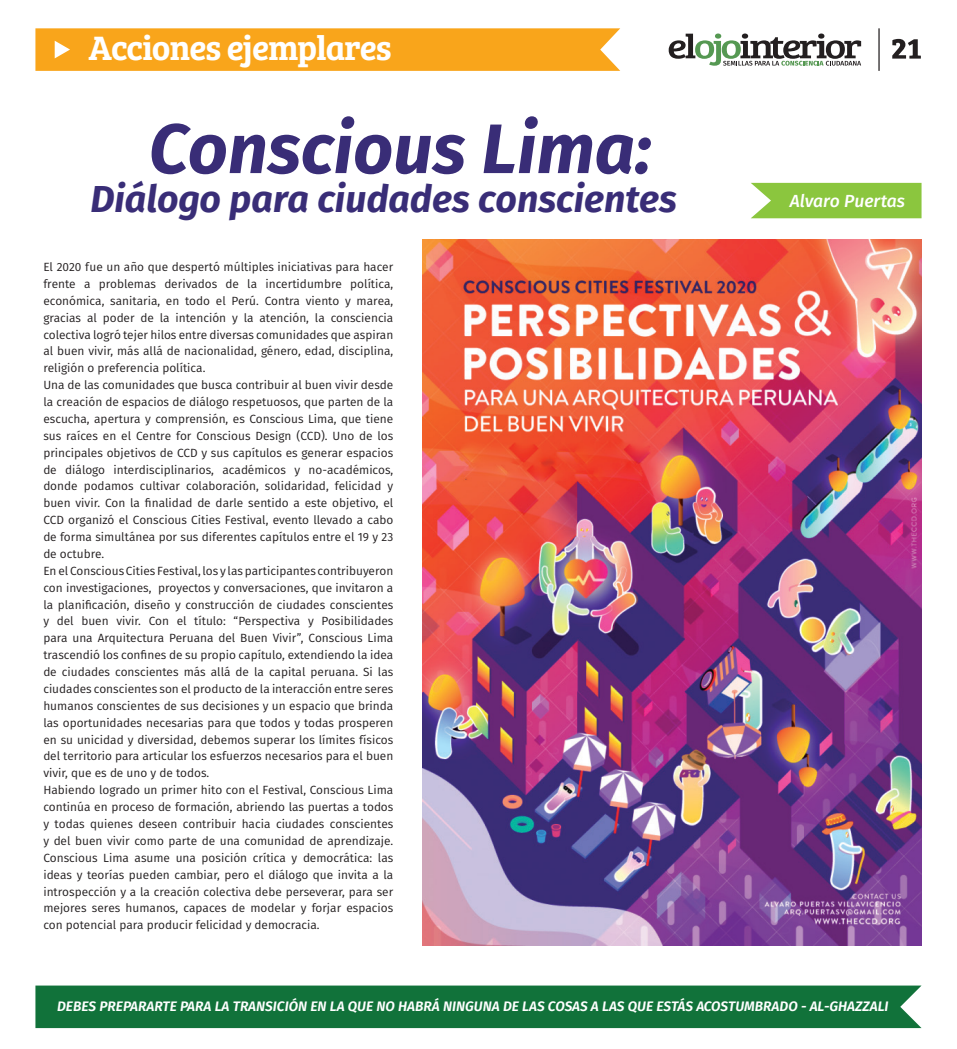
<style>
.page{position:relative;width:957px;height:1049px;background:#fff}
.page>*{position:absolute;margin:0;border:0;box-sizing:border-box;transform-origin:0 0}
.t1{font:italic 700 70px "Fira Sans";color:#392d77}
.t2{font:italic 700 37.5px "Fira Sans";color:#392d77}
.t3{font:600 35px "Bree Serif";letter-spacing:-.025em;color:#fff}
.t4{font:italic 500 17.5px "Fira Sans";color:#fff}
.t5{font:italic 600 13.75px "Fira Sans";color:#fff}
.t6{font:11.88px/16.9px "Fira Sans";color:#231f20}
.s1{font-size:70px;color:#fff}
</style>
<div class="page">
<svg style="left:668px;top:34px;width:193px;height:32px"></svg>
<hr style="left:878px;top:28px;width:1px;height:43px;background:#231f20">
<div style="left:35px;top:985px;width:886px;height:43px;background:#11723a"></div>
<svg style="left:35px;top:28px;width:585px;height:43px"></svg>
<img style="left:423px;top:239px;width:498px;height:707px">
<svg style="left:892px;top:39px;width:29px;height:20px"></svg>
<div style="left:751px;top:183px;width:170px;height:35px;background:#8bc63e"></div>
<h3 class="t3" style="left:89px;top:22px;width:305px">Acciones ejemplares</h3>
<h1 class="t1" style="left:149px;top:100px;width:504px">Conscious Lima:</h1>
<h2 class="t2" style="left:90px;top:172px;width:621px">Diálogo para ciudades conscientes<span class="s1">s</span></h2>
<p class="t6" style="left:43px;top:258px;width:351px">El 2020 fue un año que despertó múltiples iniciativas para hacer frente a problemas derivados de la incertidumbre política, económica, sanitaria, en todo el Perú. Contra viento y marea, gracias al poder de la intención y la atención, la consciencia colectiva logró tejer hilos entre diversas comunidades que aspiran al buen vivir, más allá de nacionalidad, género, edad, disciplina, religión o preferencia política.<br>Una de las comunidades que busca contribuir al buen vivir desde la creación de espacios de diálogo respetuosos, que parten de la escucha, apertura y comprensión, es Conscious Lima, que tiene sus raíces en el Centre for Conscious Design (CCD). Uno de los principales objetivos de CCD y sus capítulos es generar espacios de diálogo interdisciplinarios, académicos y no-académicos, donde podamos cultivar colaboración, solidaridad, felicidad y buen vivir. Con la finalidad de darle sentido a este objetivo, el CCD organizó el Conscious Cities Festival, evento llevado a cabo de forma simultánea por sus diferentes capítulos entre el 19 y 23 de octubre.<br>En el Conscious Cities Festival, los y las participantes contribuyeron con investigaciones, proyectos y conversaciones, que invitaron a la planificación, diseño y construcción de ciudades conscientes y del buen vivir. Con el título: “Perspectiva y Posibilidades para una Arquitectura Peruana del Buen Vivir”, Conscious Lima trascendió los confines de su propio capítulo, extendiendo la idea de ciudades conscientes más allá de la capital peruana. Si las ciudades conscientes son el producto de la interacción entre seres humanos conscientes de sus decisiones y un espacio que brinda las oportunidades necesarias para que todos y todas prosperen en su unicidad y diversidad, debemos superar los límites físicos del territorio para articular los esfuerzos necesarios para el buen vivir, que es de uno y de todos.<br>Habiendo logrado un primer hito con el Festival, Conscious Lima continúa en proceso de formación, abriendo las puertas a todos y todas quienes deseen contribuir hacia ciudades conscientes y del buen vivir como parte de una comunidad de aprendizaje.<br>Conscious Lima asume una posición crítica y democrática: las ideas y teorías pueden cambiar, pero el diálogo que invita a la introspección y a la creación colectiva debe perseverar, para ser mejores seres humanos, capaces de modelar y forjar espacios con potencial para producir felicidad y democracia.</p>
<h3 class="t4" style="left:789px;top:188px;width:117px">Alvaro Puertas</h3>
<p class="t5" style="left:57px;top:997px;width:833px">DEBES PREPARARTE PARA LA TRANSICIÓN EN LA QUE NO HABRÁ NINGUNA DE LAS COSAS A LAS QUE ESTÁS ACOSTUMBRADO - AL-GHAZZALI</p>
</div>
